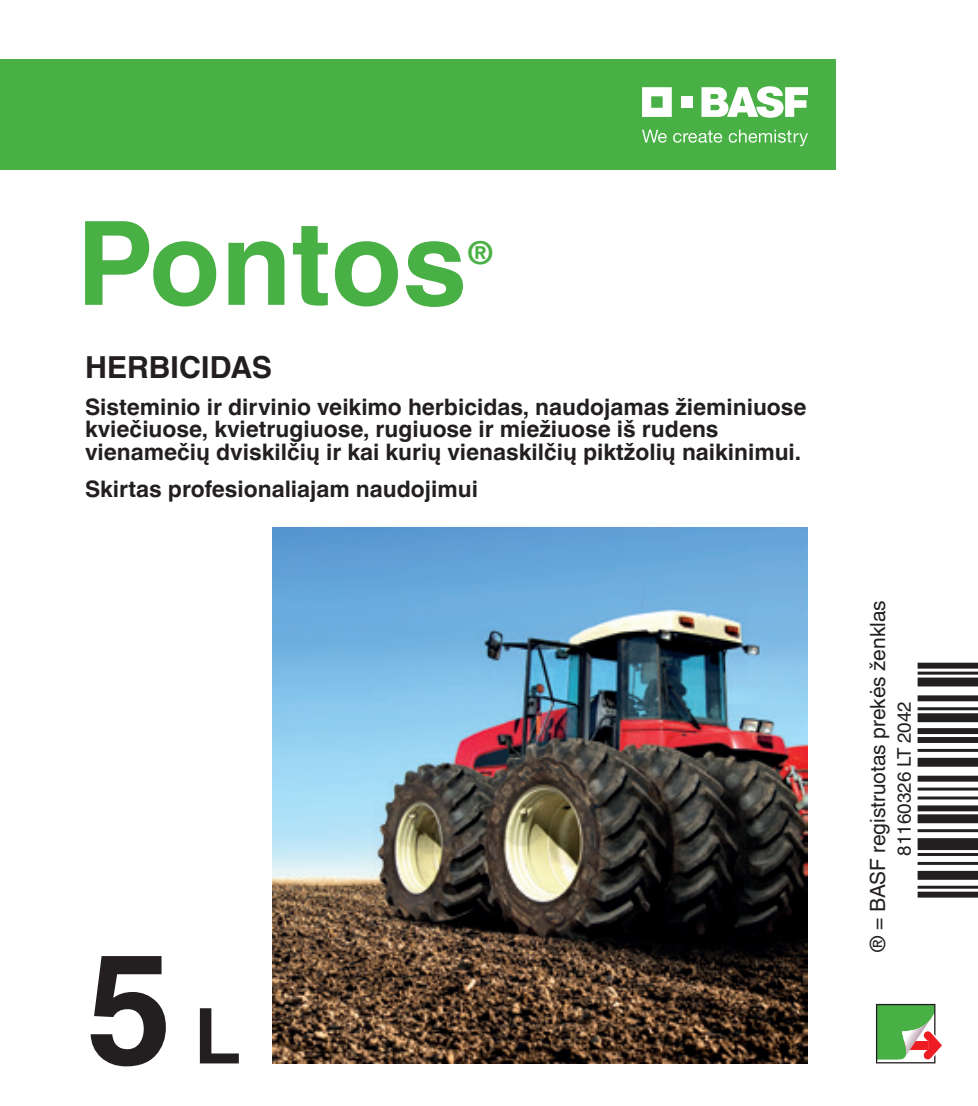
<style>
.page{position:relative;width:978px;height:1106px;background:#fff}
.page>*{position:absolute;margin:0;border:0;box-sizing:border-box;transform-origin:0 0}
.t1{font:700 153.6px "Helvetica Linotype";color:#231f20}
.t2{font:700 116.4px "Helvetica Linotype";color:#49b045}
.t3{font:700 31.5px "Helvetica Linotype";color:#49b045}
.t4{font:700 30.3px "Helvetica Linotype";color:#231f20}
.t5{font:700 22.8px/22.8px "Helvetica Linotype";color:#231f20}
.t6{font:21px "Helvetica Linotype";color:#231f20}
.t7{font:18.9px "Helvetica Linotype";color:#231f20}
.s1{font-size:76.8px}
</style>
<div class="page">
<svg style="left:876px;top:1003px;width:66px;height:60px"></svg>
<img style="left:272px;top:528px;width:536px;height:535px">
<div style="left:0;top:60px;width:836px;height:110px;background:#49b045"></div>
<svg style="left:701px;top:86px;width:107px;height:32px"></svg>
<svg style="left:642px;top:87px;width:30px;height:30px"></svg>
<div style="left:681px;top:96px;width:11px;height:12px;background:#fff"></div>
<svg style="left:642px;top:130px;width:25px;height:13px"></svg>
<svg style="left:673px;top:130px;width:49px;height:13px"></svg>
<svg style="left:729px;top:130px;width:79px;height:16px"></svg>
<h2 class="t2" style="left:77px;top:196px;width:392px">Pontos</h2>
<h3 class="t3" style="left:467px;top:234px;width:28px">®</h3>
<h3 class="t4" style="left:85px;top:349px;width:189px">HERBICIDAS</h3>
<p class="t5" style="left:85px;top:395px;width:723px">Sisteminio ir dirvinio veikimo herbicidas, naudojamas žieminiuose kviečiuose, kvietrugiuose, rugiuose ir miežiuose iš rudens vienamečių dviskilčių ir kai kurių vienaskilčių piktžolių naikinimui.</p>
<p class="t5" style="left:85px;top:478px;width:394px">Skirtas profesionaliajam naudojimui</p>
<h1 class="t1" style="left:85px;top:920px;width:157px">5 <span class="s1">L</span></h1>
<p class="t6" style="left:865px;top:952px;width:354px;rotate:-90deg">® = BASF registruotas prekės ženklas</p>
<p class="t7" style="left:893px;top:855px;width:156px;rotate:-90deg">81160326 LT 2042</p>
</div>
